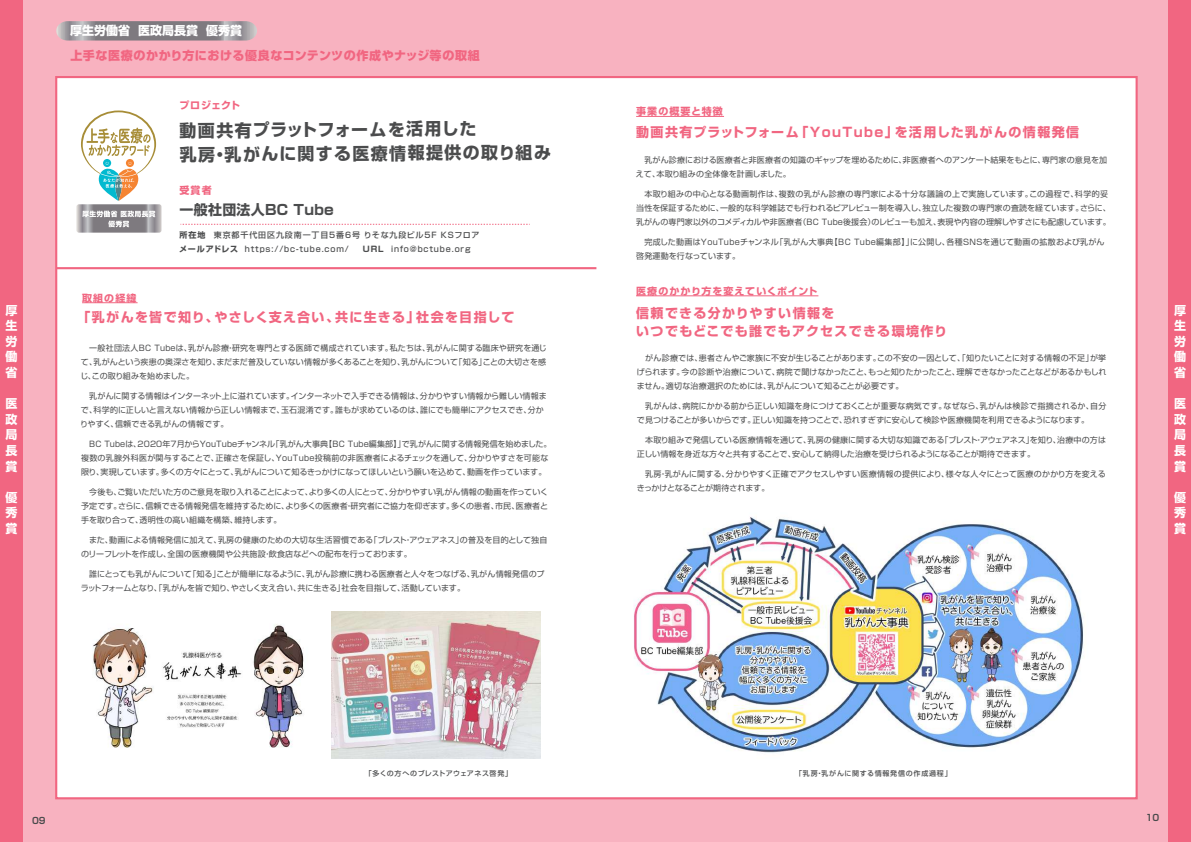
<style>
.page{position:relative;width:1191px;height:842px;background:#fff}
.page>*{position:absolute;margin:0;border:0;box-sizing:border-box;transform-origin:0 0}
.t1{font:700 17px/23.8px "Shin Go Pro";letter-spacing:.07em;color:#4b4c4d}
.t2{font:700 14px "Shin Go Pro";letter-spacing:.02em;color:#4b4c4d}
.t3{font:700 13px/18px "Shin Go Pro";letter-spacing:.105em;color:#f16681}
.t4{font:800 12px "Shin Go Pro";letter-spacing:.05em;color:#f16681}
.t5{font:700 12px/15.6px "Shin Go Pro";color:#fff;text-align:justify}
.t6{font:800 12px "Shin Go Pro";color:#fff}
.t7{font:700 10px "Shin Go Pro";letter-spacing:.105em;color:#f16681}
.t8{font:700 9px "Shin Go Pro De";color:#494a4b}
.t9{font:8px/14px "Shin Go Pro";letter-spacing:.005em;color:#4b4c4d}
.t10{font:500 8px/14.2px "Shin Go Pro";letter-spacing:.11em;color:#4b4c4d}
.t11{font:8px/14px "Shin Go Pro";letter-spacing:.035em;color:#4b4c4d}
.t12{font:500 7px "Shin Go Pro";letter-spacing:.11em;color:#4b4c4d}
.t13{font:500 7px "Shin Go Pro";letter-spacing:.055em;color:#4b4c4d}
.s1{font-weight:700}
</style>
<div class="page">
<div style="left:0;top:0;width:1190px;height:842px;background:#f8b2c0"></div>
<div style="left:0;top:0;width:23px;height:842px;background:#f16681"></div>
<div style="left:1168px;top:0;width:23px;height:842px;background:#f16681"></div>
<div style="left:55px;top:76px;width:1082px;height:723px;background:#fff;border:2px solid #f16681"></div>
<hr style="left:56px;top:267px;width:540px;height:2px;background:#f16681">
<hr style="left:82px;top:302px;width:56px;height:1px;background:#f16681">
<hr style="left:636px;top:116px;width:88px;height:1px;background:#f16681">
<hr style="left:636px;top:296px;width:182px;height:1px;background:#f16681">
<svg style="left:180px;top:224px;width:350px;height:1px"></svg>
<svg style="left:56px;top:21px;width:201px;height:20px;background:#938c91"></svg>
<svg style="left:76px;top:111px;width:85px;height:122px"></svg>
<img style="left:633px;top:517px;width:451px;height:236px">
<img style="left:93px;top:624px;width:211px;height:124px">
<img style="left:331px;top:611px;width:209px;height:147px">
<h3 class="t5" style="left:5px;top:301px;width:13px">厚生労働省</h3>
<h3 class="t5" style="left:5px;top:394px;width:13px">医政局長賞</h3>
<h3 class="t5" style="left:5px;top:488px;width:13px">優秀賞</h3>
<h3 class="t6" style="left:70px;top:21px;width:173px">厚生労働省 医政局長賞 優秀賞</h3>
<h3 class="t4" style="left:70px;top:46px;width:411px">上手な医療のかかり方における優良なコンテンツの作成やナッジ等の取組</h3>
<p class="t7" style="left:179px;top:97px;width:62px">プロジェクト</p>
<h1 class="t1" style="left:180px;top:116px;width:373px">動画共有プラットフォームを活用した<br>乳房・乳がんに関する医療情報提供の取り組み</h1>
<p class="t7" style="left:82px;top:290px;width:56px">取組の経緯</p>
<p class="t7" style="left:179px;top:183px;width:34px">受賞者</p>
<p class="t10" style="left:179px;top:226px;width:302px"><span class="s1">所在地</span> 東京都千代田区九段南一丁目5番6号 りそな九段ビル5F KSフロア<span class="s1">メールアドレス</span> https://bc-tube.com/</p>
<h2 class="t2" style="left:179px;top:199px;width:156px">一般社団法人BC Tube</h2>
<p class="t10" style="left:363px;top:241px;width:109px"><span class="s1">URL</span> info@bctube.org</p>
<h3 class="t3" style="left:77px;top:307px;width:438px">「乳がんを皆で知り、やさしく支え合い、共に生きる」社会を目指して</h3>
<p class="t9" style="left:80px;top:340px;width:468px;text-align:justify">　一般社団法人BC Tubeは、乳がん診療・研究を専門とする医師で構成されています。私たちは、乳がんに関する臨床や研究を通じて、乳がんという疾患の奥深さを知り、まだまだ普及していない情報が多くあることを知り、乳がんについて「知る」ことの大切さを感じ、この取り組みを始めました。</p>
<p class="t9" style="left:80px;top:388px;width:468px">　乳がんに関する情報はインターネット上に溢れています。インターネットで入手できる情報は、分かりやすい情報から難しい情報まで、科学的に正しいと言えない情報から正しい情報まで、玉石混淆です。誰もが求めているのは、誰にでも簡単にアクセスでき、分かりやすく、信頼できる乳がんの情報です。</p>
<p class="t9" style="left:81px;top:436px;width:472px">　BC Tubeは、2020年7月からYouTubeチャンネル「乳がん大事典【BC Tube編集部】」で乳がんに関する情報発信を始めました。複数の乳腺外科医が関与することで、正確さを保証し、YouTube投稿前の非医療者によるチェックを通して、分かりやすさを可能な限り、実現しています。多くの方々にとって、乳がんについて知るきっかけになってほしいという願いを込めて、動画を作っています。</p>
<p class="t9" style="left:81px;top:484px;width:468px;text-align:justify;text-indent:8px">今後も、ご覧いただいた方のご意見を取り入れることによって、より多くの人にとって、分かりやすい乳がん情報の動画を作っていく予定です。さらに、信頼できる情報発信を維持するために、より多くの医療者・研究者にご協力を仰ぎます。多くの患者、市民、医療者と手を取り合って、透明性の高い組織を構築、維持します。</p>
<p class="t9" style="left:81px;top:532px;width:468px">　また、動画による情報発信に加えて、乳房の健康のための大切な生活習慣である「ブレスト・アウェアネス」の普及を目的として独自のリーフレットを作成し、全国の医療機関や公共施設・飲食店などへの配布を行っております。</p>
<p class="t9" style="left:81px;top:566px;width:465px">　誰にとっても乳がんについて「知る」ことが簡単になるように、乳がん診療に携わる医療者と人々をつなげる、乳がん情報発信のプラットフォームとなり、「乳がんを皆で知り、やさしく支え合い、共に生きる」社会を目指して、活動しています。</p>
<p class="t7" style="left:636px;top:104px;width:88px">事業の概要と特徴</p>
<h3 class="t3" style="left:636px;top:122px;width:444px">動画共有プラットフォーム「YouTube」を活用した乳がんの情報発信</h3>
<p class="t9" style="left:636px;top:152px;width:473px">　乳がん診療における医療者と非医療者の知識のギャップを埋めるために、非医療者へのアンケート結果をもとに、専門家の意見を加えて、本取り組みの全体像を計画しました。</p>
<p class="t9" style="left:636px;top:186px;width:476px;text-indent:8px">本取り組みの中心となる動画制作は、複数の乳がん診療の専門家による十分な議論の上で実施しています。この過程で、科学的妥当性を保証するために、一般的な科学雑誌でも行われるピアレビュー制を導入し、独立した複数の専門家の査読を経ています。さらに、乳がんの専門家以外のコメディカルや非医療者（BC Tube後援会）のレビューも加え、表現や内容の理解しやすさにも配慮しています。</p>
<p class="t11" style="left:636px;top:234px;width:470px;text-indent:8px">完成した動画はYouTubeチャンネル「乳がん大事典【BC Tube編集部】」に公開し、各種SNSを通じて動画の拡散および乳がん啓発運動を行なっています。</p>
<p class="t7" style="left:636px;top:283px;width:183px">医療のかかり方を変えていくポイント</p>
<h3 class="t3" style="left:636px;top:303px;width:312px">信頼できる分かりやすい情報を<br>いつでもどこでも誰でもアクセスできる環境作り</h3>
<p class="t9" style="left:636px;top:350px;width:471px;text-align:justify">　がん診療では、患者さんやご家族に不安が生じることがあります。この不安の一因として、「知りたいことに対する情報の不足」が挙げられます。今の診断や治療について、病院で聞けなかったこと、もっと知りたかったこと、理解できなかったことなどがあるかもしれません。適切な治療選択のためには、乳がんについて知ることが必要です。</p>
<p class="t9" style="left:637px;top:398px;width:471px">　乳がんは、病院にかかる前から正しい知識を身につけておくことが重要な病気です。なぜなら、乳がんは検診で指摘されるか、自分で見つけることが多いからです。正しい知識を持つことで、恐れすぎずに安心して検診や医療機関を利用できるようになります。</p>
<p class="t9" style="left:637px;top:432px;width:470px;text-indent:8px">本取り組みで発信している医療情報を通じて、乳房の健康に関する大切な知識である「ブレスト・アウェアネス」を知り、治療中の方は正しい情報を身近な方々と共有することで、安心して納得した治療を受けられるようになることが期待できます。</p>
<p class="t9" style="left:637px;top:466px;width:470px">　乳房・乳がんに関する、分かりやすく正確でアクセスしやすい医療情報の提供により、様々な人々にとって医療のかかり方を変えるきっかけとなることが期待されます。</p>
<h3 class="t5" style="left:1174px;top:301px;width:13px">厚生労働省</h3>
<h3 class="t5" style="left:1174px;top:394px;width:13px">医政局長賞</h3>
<h3 class="t5" style="left:1174px;top:488px;width:13px">優秀賞</h3>
<p class="t13" style="left:365px;top:768px;width:149px">「多くの方へのブレストアウェアネス啓発」</p>
<p class="t12" style="left:795px;top:768px;width:158px">「乳房・乳がんに関する情報発信の作成過程」</p>
<p class="t8" style="left:32px;top:813px;width:15px">09</p>
<p class="t8" style="left:1145px;top:810px;width:15px">10</p>
</div>
